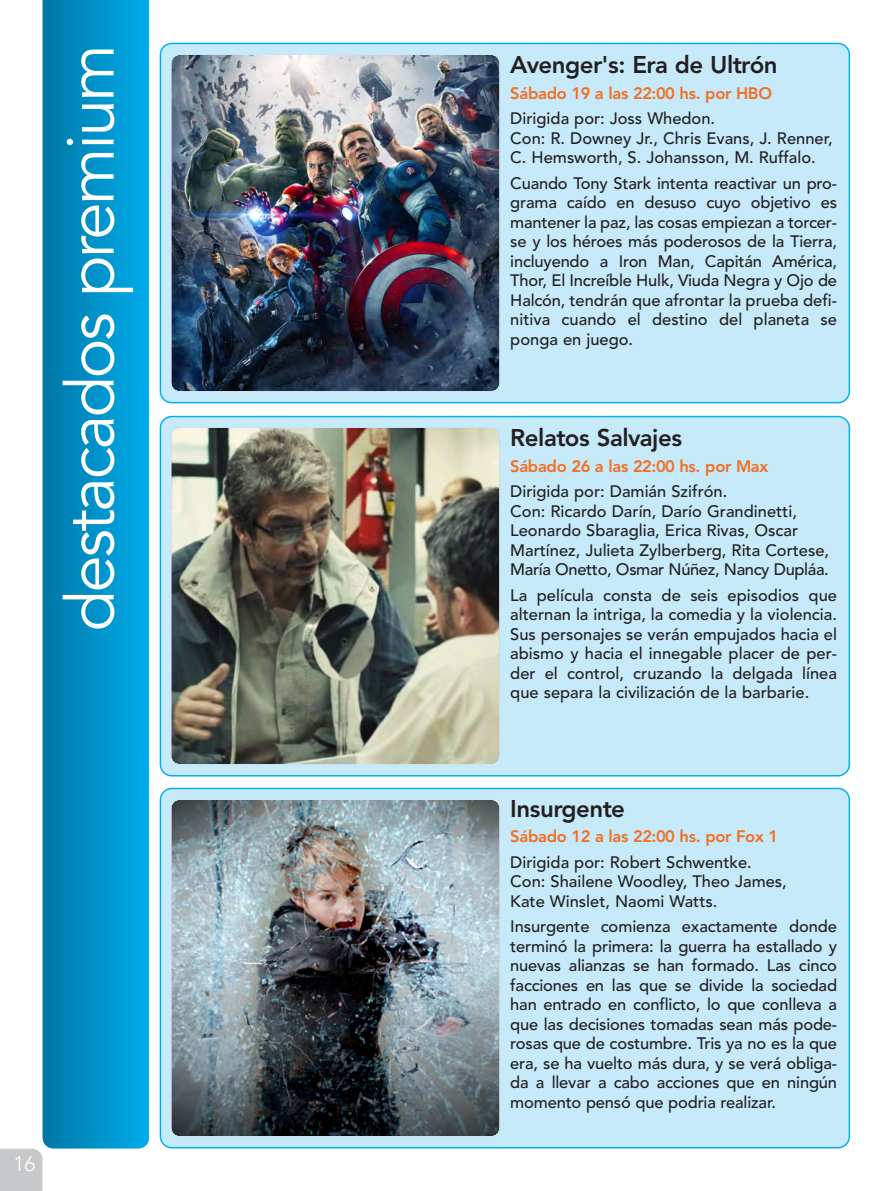
<style>
.page{position:relative;width:893px;height:1191px;background:#fff}
.page>*{position:absolute;margin:0;border:0;box-sizing:border-box;transform-origin:0 0}
.t1{font:67.5px "Avenir";letter-spacing:-.04em;color:#fff}
.t2{font:800 24px "Avenir";letter-spacing:-.02em;color:#231f20}
.t3{font:300 21px "Avenir";color:#fff}
.t4{font:500 16.5px/19.5px "Avenir";color:#231f20}
.t5{font:800 16.5px "Avenir";letter-spacing:-.02em;color:#f36e21}
</style>
<div class="page">
<div style="left:0;top:1148px;width:43px;height:43px;background:#c7c8ca"></div>
<svg style="left:43px;top:0;width:106px;height:1148px"></svg>
<div style="left:160px;top:43px;width:690px;height:360px;background:#c6eafa"></div>
<div style="left:160px;top:416px;width:690px;height:360px;background:#c6eafa"></div>
<div style="left:160px;top:787px;width:690px;height:361px;background:#c6eafa"></div>
<img style="left:171px;top:55px;width:329px;height:336px;border-radius:9px">
<img style="left:171px;top:428px;width:329px;height:336px;border-radius:9px">
<img style="left:171px;top:800px;width:329px;height:336px;border-radius:9px">
<h1 class="t1" style="left:63px;top:631px;width:589px;rotate:-90deg">destacados premium</h1>
<h2 class="t2" style="left:510px;top:55px;width:269px">Avenger's: Era de Ultrón</h2>
<p class="t5" style="left:510px;top:86px;width:263px">Sábado 19 a las 22:00 hs. por HBO</p>
<p class="t4" style="left:510px;top:110px;width:324px">Dirigida por: Joss Whedon.<br>Con: R. Downey Jr., Chris Evans, J. Renner,<br>C. Hemsworth, S. Johansson, M. Ruffalo.</p>
<p class="t4" style="left:510px;top:174px;width:328px;text-align:justify">Cuando Tony Stark intenta reactivar un pro&shy;grama caído en desuso cuyo objetivo es mantener la paz, las cosas empiezan a torcer&shy;se y los héroes más poderosos de la Tierra, incluyendo a Iron Man, Capitán América, Thor, El Increíble Hulk, Viuda Negra y Ojo de Halcón, tendrán que afrontar la prueba defi&shy;nitiva cuando el destino del planeta se ponga en juego.</p>
<h2 class="t2" style="left:510px;top:428px;width:173px">Relatos Salvajes</h2>
<p class="t5" style="left:510px;top:459px;width:260px">Sábado 26 a las 22:00 hs. por Max</p>
<p class="t4" style="left:510px;top:483px;width:320px">Dirigida por: Damián Szifrón.<br>Con: Ricardo Darín, Darío Grandinetti, Leonardo Sbaraglia, Erica Rivas, Oscar Martínez, Julieta Zylberberg, Rita Cortese, María Onetto, Osmar Núñez, Nancy Dupláa.</p>
<p class="t4" style="left:510px;top:586px;width:328px;text-align:justify">La película consta de seis episodios que alternan la intriga, la comedia y la violencia.<br>Sus personajes se verán empujados hacia el abismo y hacia el innegable placer de per&shy;der el control, cruzando la delgada línea que separa la civilización de la barbarie.</p>
<p class="t3" style="left:14px;top:1154px;width:23px">16</p>
<h2 class="t2" style="left:510px;top:798px;width:116px">Insurgente</h2>
<p class="t5" style="left:510px;top:829px;width:269px">Sábado 12 a las 22:00 hs. por Fox 1</p>
<p class="t4" style="left:510px;top:853px;width:278px">Dirigida por: Robert Schwentke.<br>Con: Shailene Woodley, Theo James,<br>Kate Winslet, Naomi Watts.</p>
<p class="t4" style="left:510px;top:918px;width:328px;text-align:justify">Insurgente comienza exactamente donde terminó la primera: la guerra ha estallado y nuevas alianzas se han formado. Las cinco facciones en las que se divide la sociedad han entrado en conflicto, lo que conlleva a que las decisiones tomadas sean más pode&shy;rosas que de costumbre. Tris ya no es la que era, se ha vuelto más dura, y se verá obliga&shy;da a llevar a cabo acciones que en ningún momento pensó que podria realizar.</p>
</div>
